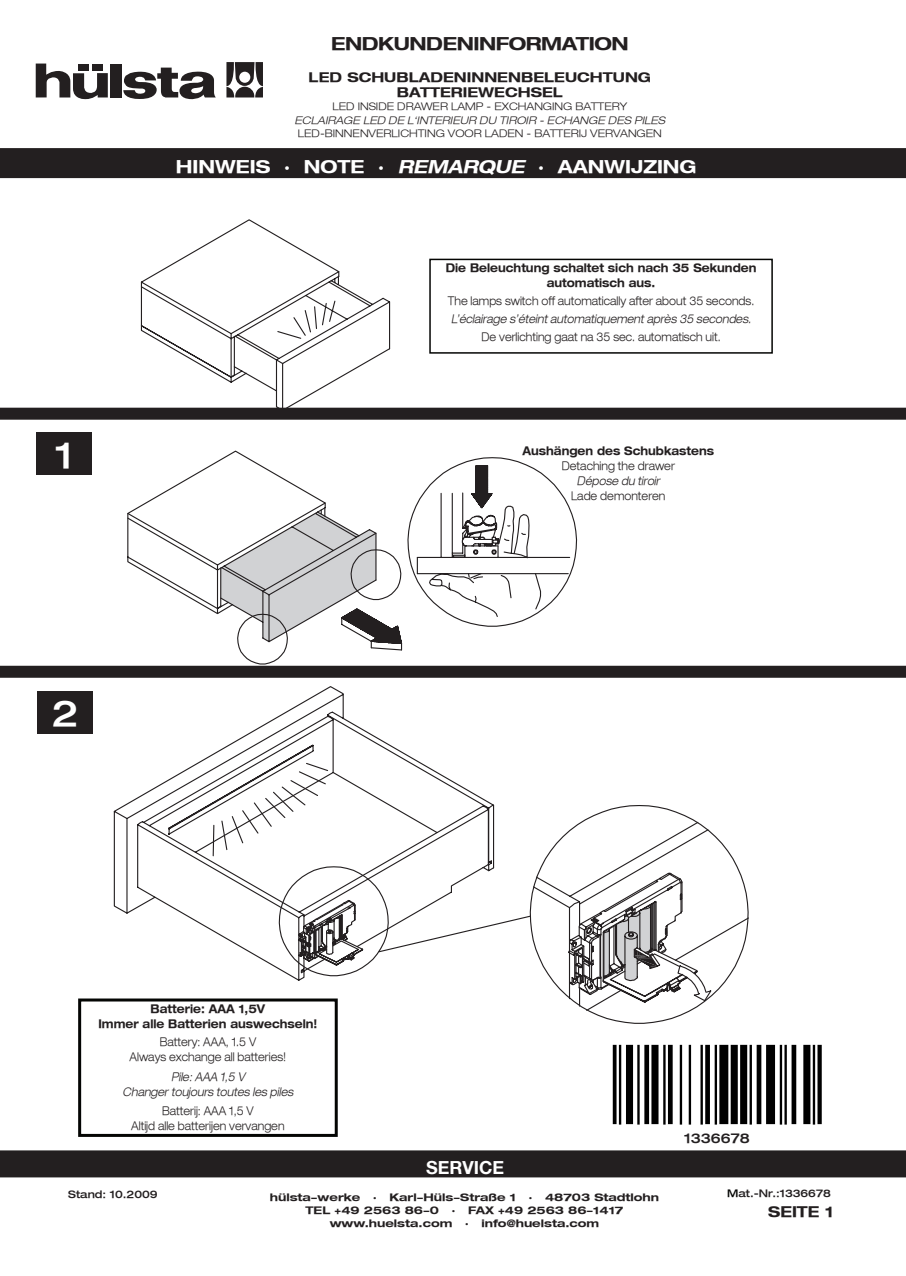
<style>
.page{position:relative;width:906px;height:1276px;background:#fff}
.page>*{position:absolute;margin:0;border:0;box-sizing:border-box;transform-origin:0 0}
.t1{font:500 expanded 36px "Helvetica Neue LT";color:#fff}
.t2{font:700 expanded 18px "Helvetica Neue LT";color:#fff}
.t3{font:700 expanded 18px "Helvetica Neue LT";letter-spacing:-.025em;color:#231f20}
.t4{font:700 18px "Helvetica Neue LT";color:#fff}
.t5{font:700 expanded 15px "Helvetica Neue LT";color:#231f20}
.t6{font:700 expanded 13.5px "Helvetica Neue LT";color:#231f20}
.t7{font:500 expanded 13.5px "Helvetica Neue LT";color:#231f20}
.t8{font:300 expanded 12px/18px "Helvetica Neue LT";color:#231f20;scale:.87 1}
.t9{font:700 expanded 12px "Helvetica Neue LT";color:#231f20;scale:.87 1}
.t10{font:italic 300 expanded 12px "Helvetica Neue LT";color:#231f20;scale:.87 1}
.t11{font:700 expanded 10.5px "Helvetica Neue LT";color:#231f20;scale:1.07 1}
.t12{font:300 expanded 10.5px "Helvetica Neue LT";color:#231f20}
.t13{font:italic 300 expanded 10.5px "Helvetica Neue LT";color:#231f20}
.t14{font:500 expanded 10.5px "Helvetica Neue LT";color:#231f20}
.s1{font-style:italic}
.s2{color:#040503}
</style>
<div class="page">
<svg style="left:226px;top:62px;width:37px;height:35px"></svg>
<div style="left:111px;top:64px;width:11px;height:33px;background:#231f20"></div>
<svg style="left:36px;top:64px;width:72px;height:35px"></svg>
<svg style="left:121px;top:68px;width:95px;height:31px"></svg>
<div style="left:0;top:148px;width:906px;height:30px;background:#231f20"></div>
<svg style="left:377px;top:470px;width:200px;height:196px"></svg>
<svg style="left:377px;top:457px;width:160px;height:186px"></svg>
<svg style="left:126px;top:450px;width:251px;height:216px"></svg>
<svg style="left:114px;top:686px;width:306px;height:245px"></svg>
<svg style="left:590px;top:807px;width:106px;height:217px"></svg>
<svg style="left:280px;top:821px;width:469px;height:191px"></svg>
<svg style="left:212px;top:762px;width:449px;height:208px"></svg>
<svg style="left:139px;top:219px;width:253px;height:189px"></svg>
<div style="left:0;top:1150px;width:906px;height:27px;background:#231f20"></div>
<div style="left:0;top:666px;width:906px;height:12px;background:#231f20"></div>
<div style="left:78px;top:998px;width:260px;height:139px;border:3px solid #040503"></div>
<div style="left:36px;top:433px;width:56px;height:42px;background:#231f20"></div>
<div style="left:38px;top:691px;width:55px;height:43px;background:#231f20"></div>
<div style="left:0;top:408px;width:906px;height:12px;background:#231f20"></div>
<div style="left:429px;top:259px;width:344px;height:95px;border:2px solid #040503"></div>
<img style="left:612px;top:1044px;width:210px;height:80px">
<p class="t3" style="left:331px;top:32px;width:299px">ENDKUNDENINFORMATION</p>
<p class="t6" style="left:309px;top:68px;width:344px">LED SCHUBLADENINNENBELEUCHTUNG</p>
<p class="t6" style="left:397px;top:83px;width:168px">BATTERIEWECHSEL</p>
<p class="t12" style="left:332px;top:100px;width:296px">LED INSIDE DRAWER LAMP - EXCHANGING BATTERY</p>
<p class="t13" style="left:294px;top:114px;width:372px">ECLAIRAGE LED DE L‘INTERIEUR DU TIROIR - ECHANGE DES PILES</p>
<p class="t12" style="left:298px;top:127px;width:366px">LED-BINNENVERLICHTING VOOR LADEN - BATTERIJ VERVANGEN</p>
<p class="t2" style="left:176px;top:155px;width:522px">HINWEIS · NOTE · <span class="s1">REMARQUE</span> · AANWIJZING</p>
<p class="t1" style="left:55px;top:433px;width:19px">1</p>
<p class="t1" style="left:52px;top:691px;width:28px">2</p>
<p class="t9" style="left:446px;top:260px;width:359px">Die Beleuchtung schaltet sich nach 35 Sekunden</p>
<p class="t9" style="left:547px;top:275px;width:126px">automatisch aus.</p>
<p class="t8" style="left:448px;top:292px;width:354px">The lamps switch off automatically after about 35 seconds.<br><span class="s1">L’éclairage s’éteint automatiquement après 35 secondes.</span></p>
<p class="t8" style="left:481px;top:328px;width:276px">De verlichting gaat na 35 sec. automatisch uit.</p>
<p class="t9" style="left:522px;top:443px;width:222px">Aushängen des Schubkastens</p>
<p class="t8" style="left:562px;top:457px;width:131px">Detaching the drawer</p>
<p class="t10" style="left:577px;top:474px;width:97px">Dépose du tiroir</p>
<p class="t8" style="left:571px;top:487px;width:110px">Lade demonteren</p>
<p class="t9" style="left:151px;top:1001px;width:133px">Batterie: AAA 1 ,5V</p>
<p class="t9" style="left:98px;top:1016px;width:253px">Immer alle Batterien auswechseln!</p>
<p class="t8" style="left:160px;top:1033px;width:112px">Battery: AAA, 1.5 V</p>
<p class="t8" style="left:130px;top:1048px;width:182px">Always exchange all batteries!</p>
<p class="t10" style="left:171px;top:1069px;width:86px">Pile: AAA 1,5 V</p>
<p class="t10" style="left:123px;top:1084px;width:198px">Changer toujours toutes les piles</p>
<p class="t8" style="left:162px;top:1102px;width:107px">Batterij: AAA 1,5 V</p>
<p class="t8" style="left:131px;top:1117px;width:178px">Altijd alle batterijen vervangen</p>
<p class="t4" style="left:426px;top:1156px;width:80px">SERVICE</p>
<p class="t7" style="left:684px;top:1129px;width:67px">1336678</p>
<p class="t14" style="left:68px;top:1188px;width:91px">Stand: 10.2009</p>
<p class="t14" style="left:727px;top:1186px;width:105px"><span class="s2">M</span>at.-Nr.:1336678</p>
<p class="t11" style="left:270px;top:1191px;width:230px">hülsta-werke · Karl-Hüls-Straße 1</p>
<p class="t11" style="left:528px;top:1191px;width:124px">· 48703 Stadtlohn</p>
<p class="t11" style="left:305px;top:1203px;width:299px">TEL +49 2563 86-0 · FAX +49 2563 86-1 41 7</p>
<p class="t11" style="left:330px;top:1216px;width:253px">www.huelsta.com · info@huelsta.com</p>
<p class="t5" style="left:768px;top:1202px;width:53px">SEITE</p>
</div>
